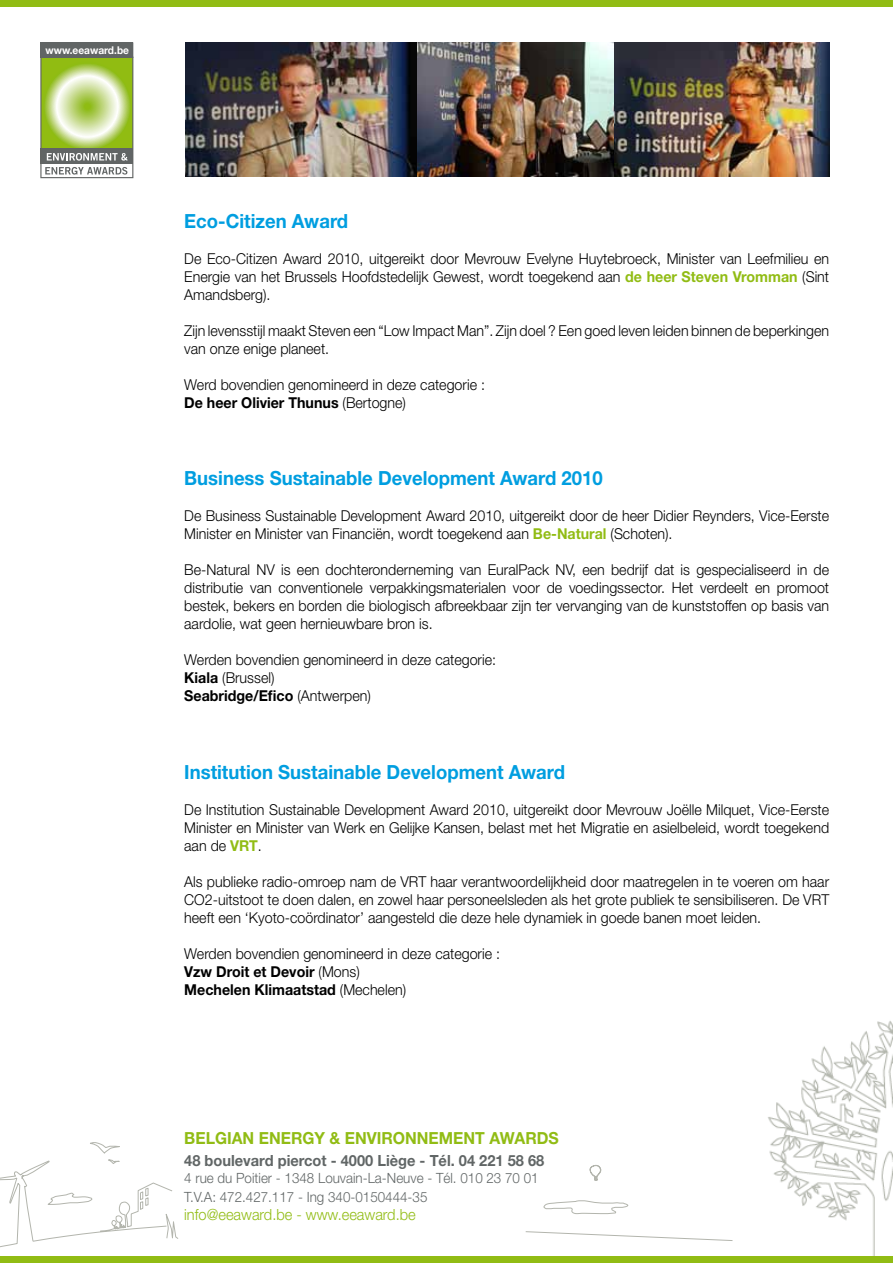
<style>
.page{position:relative;width:893px;height:1263px;background:#fff}
.page>*{position:absolute;margin:0;border:0;box-sizing:border-box;transform-origin:0 0}
.t1{font:700 19.5px "Helvetica Neue";color:#009ee0;scale:.95 1}
.t2{font:700 16.65px "Helvetica Neue";color:#91bc14;scale:.95 1}
.t3{font:700 15.45px "Helvetica Neue";color:#616666;scale:.95 1}
.t4{font:300 15.45px "Helvetica Neue";color:#91bc14;scale:.95 1}
.t5{font:300 15px/18px "Helvetica Neue";color:#000;scale:.95 1}
.t6{font:300 14.1px/18.5px "Helvetica Neue";color:#616666;scale:.95 1}
.t7{font:700 10.65px "Helvetica Neue";color:#fffefe;scale:.95 1}
.s1{font-weight:700;color:#91bc14}
.s2{font-weight:700}
</style>
<div class="page">
<img style="left:740px;top:1021px;width:153px;height:236px">
<svg style="left:0;top:1142px;width:733px;height:106px"></svg>
<svg style="left:40px;top:43px;width:93px;height:135px"></svg>
<div style="left:0;top:0;width:893px;height:6px;background:#91bc14"></div>
<div style="left:0;top:1257px;width:893px;height:6px;background:#91bc14"></div>
<img style="left:185px;top:43px;width:644px;height:133px">
<p class="t7" style="left:45px;top:44px;width:90px">www.eeaward.be</p>
<h1 class="t1" style="left:184px;top:209px;width:174px">Eco-Citizen Award</h1>
<p class="t5" style="left:184px;top:249px;width:680px;text-align:justify">De Eco-Citizen Award 2010, uitgereikt door Mevrouw Evelyne Huytebroeck, Minister van Leefmilieu en Energie van het Brussels Hoofdstedelijk Gewest, wordt toegekend aan <span class="s1">de heer Steven Vromman</span> (Sint Amandsberg).</p>
<p class="t5" style="left:184px;top:321px;width:680px">Zijn levensstijl maakt Steven een “Low Impact Man”. Zijn doel ? Een goed leven leiden binnen de beperkingen van onze enige planeet.</p>
<p class="t5" style="left:184px;top:375px;width:318px">Werd bovendien genomineerd in deze categorie :<br><span class="s2">De heer Olivier Thunus</span> (Bertogne)</p>
<h1 class="t1" style="left:184px;top:466px;width:442px">Business Sustainable Development Award 2010</h1>
<p class="t5" style="left:184px;top:507px;width:680px">De Business Sustainable Development Award 2010, uitgereikt door de heer Didier Reynders, Vice-Eerste<br>Minister en Minister van Financiën, wordt toegekend aan <span class="s1">Be-Natural</span> (Schoten).</p>
<p class="t5" style="left:184px;top:561px;width:680px;text-align:justify">Be-Natural NV is een dochteronderneming van EuralPack NV, een bedrijf dat is gespecialiseerd in de distributie van conventionele verpakkingsmaterialen voor de voedingssector. Het verdeelt en promoot bestek, bekers en borden die biologisch afbreekbaar zijn ter vervanging van de kunststoffen op basis van aardolie, wat geen hernieuwbare bron is.</p>
<p class="t5" style="left:184px;top:651px;width:330px">Werden bovendien genomineerd in deze categorie:<br><span class="s2">Kiala</span> (Brussel)<br><span class="s2">Seabridge/Efico</span> (Antwerpen)</p>
<h1 class="t1" style="left:184px;top:760px;width:402px">Institution Sustainable Development Award</h1>
<p class="t5" style="left:184px;top:800px;width:680px;text-align:justify">De Institution Sustainable Development Award 2010, uitgereikt door Mevrouw Joëlle Milquet, Vice-Eerste Minister en Minister van Werk en Gelijke Kansen, belast met het Migratie en asielbeleid, wordt toegekend aan de <span class="s1">VRT</span>.</p>
<p class="t5" style="left:184px;top:872px;width:680px;text-align:justify">Als publieke radio-omroep nam de VRT haar verantwoordelijkheid door maatregelen in te voeren om haar CO2-uitstoot te doen dalen, en zowel haar personeelsleden als het grote publiek te sensibiliseren. De VRT heeft een ‘Kyoto-coördinator’ aangesteld die deze hele dynamiek in goede banen moet leiden.</p>
<p class="t5" style="left:184px;top:944px;width:334px">Werden bovendien genomineerd in deze categorie :<br><span class="s2">Vzw Droit et Devoir</span> (Mons)<br><span class="s2">Mechelen Klimaatstad</span> (Mechelen)</p>
<p class="t2" style="left:184px;top:1128px;width:396px">Belgian energy &amp; environnement awards</p>
<p class="t3" style="left:184px;top:1151px;width:380px">48 boulevard piercot - 4000 Liège - Tél. 04 221 58 68</p>
<p class="t6" style="left:184px;top:1168px;width:375px">4 rue du Poitier - 1348 Louvain-La-Neuve - Tél. 010 23 70 01<br>T.V.A: 472.427.117 - Ing 340-0150444-35</p>
<p class="t4" style="left:184px;top:1205px;width:245px">info@eeaward.be - www.eeaward.be</p>
</div>
